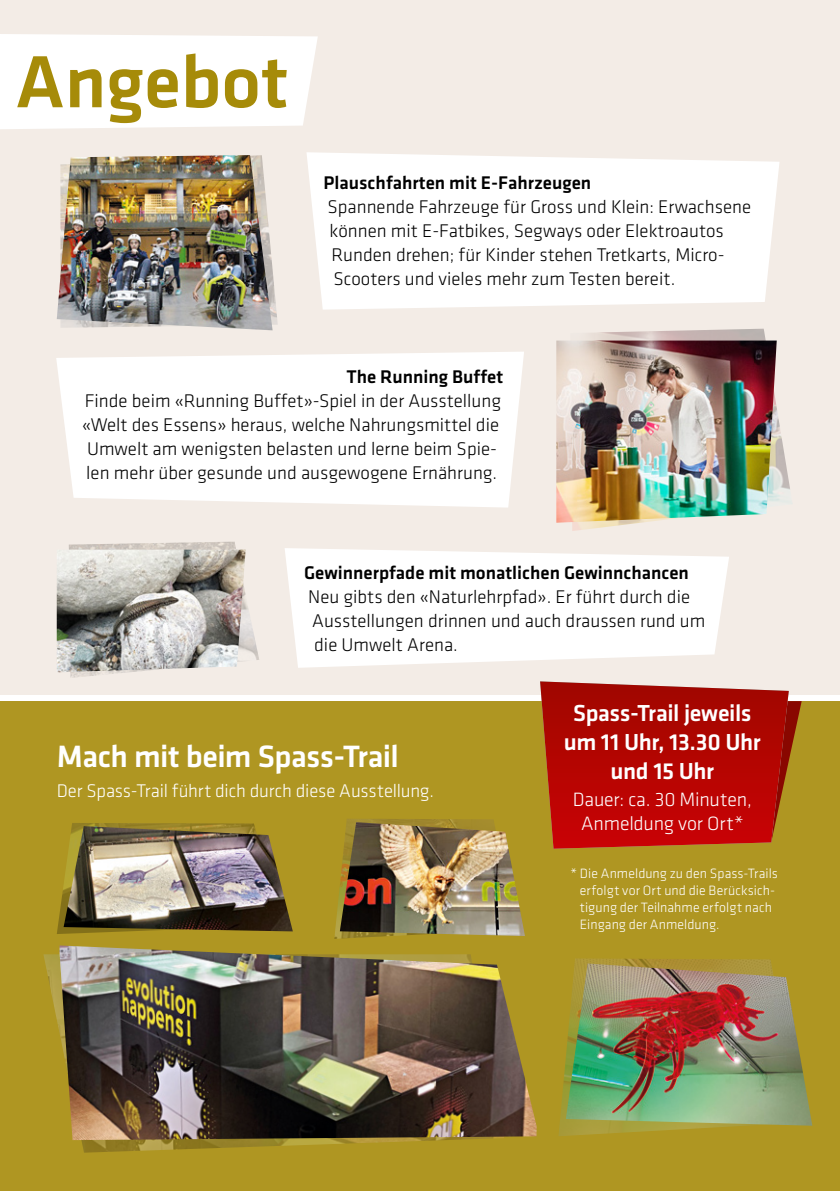
<style>
.page{position:relative;width:840px;height:1191px;background:#fff}
.page>*{position:absolute;margin:0;border:0;box-sizing:border-box;transform-origin:0 0}
.t1{font:500 76.4px "Klavika";color:#a68b09}
.t2{font:500 32px "Klavika";letter-spacing:-.02em;color:#fff}
.t3{font:500 24px/28.8px "Klavika";letter-spacing:-.02em;color:#fff;text-align:center}
.t4{font:300 20px/24px "Klavika";letter-spacing:-.01em;color:#fff;text-align:center}
.t5{font:300 19px/24px "Klavika";color:#000}
.t6{font:500 19px "Klavika";color:#000}
.t7{font:300 19px "Klavika";letter-spacing:-.01em;color:#fff}
.t8{font:300 14px/16.8px "Klavika";letter-spacing:.005em;color:#fff}
</style>
<div class="page">
<div style="left:0;top:701px;width:839px;height:490px;background:#af9622"></div>
<div style="left:0;top:595px;width:28px;height:106px;background:linear-gradient(to right,#fff,#fff)"></div>
<div style="left:0;top:0;width:839px;height:694px;background:#f3ece6"></div>
<img style="left:272px;top:265px;width:5px;height:63px">
<img style="left:57px;top:155px;width:215px;height:175px">
<svg style="left:307px;top:152px;width:472px;height:158px;background:#fdfdfc"></svg>
<img style="left:572px;top:329px;width:220px;height:202px">
<img style="left:556px;top:340px;width:220px;height:183px">
<svg style="left:56px;top:352px;width:468px;height:155px;background:#fefdfc"></svg>
<svg style="left:285px;top:548px;width:443px;height:120px;background:#fdfcfb"></svg>
<div style="left:0;top:34px;width:317px;height:95px;background:#fff"></div>
<svg style="left:788px;top:701px;width:13px;height:63px"></svg>
<svg style="left:539px;top:681px;width:249px;height:167px;background:#b5150b"></svg>
<img style="left:334px;top:819px;width:160px;height:120px">
<img style="left:339px;top:822px;width:185px;height:114px">
<img style="left:57px;top:823px;width:224px;height:111px">
<img style="left:64px;top:826px;width:229px;height:105px">
<img style="left:43px;top:954px;width:395px;height:198px">
<img style="left:59px;top:945px;width:477px;height:195px">
<img style="left:69px;top:541px;width:190px;height:137px">
<img style="left:57px;top:549px;width:188px;height:123px">
<img style="left:559px;top:958px;width:240px;height:178px">
<img style="left:565px;top:963px;width:246px;height:162px">
<h1 class="t1" style="left:15px;top:30px;width:274px">Angebot</h1>
<p class="t6" style="left:323px;top:170px;width:269px">Plauschfahrten mit E-Fahrzeugen</p>
<p class="t5" style="left:327px;top:195px;width:425px">Spannende Fahrzeuge für Gross und Klein: Erwachsene können mit E-Fatbikes, Segways oder Elektroautos Runden drehen; für Kinder stehen Tretkarts, Micro-Scooters und vieles mehr zum Testen bereit.</p>
<p class="t6" style="left:346px;top:364px;width:158px">The Running Buffet</p>
<p class="t5" style="left:82px;top:389px;width:420px">Finde beim «Running Buffet»-Spiel in der Ausstellung «Welt des Essens» heraus, welche Nahrungsmittel die Umwelt am wenigsten belasten und lerne beim Spie&shy;len mehr über gesunde und ausgewogene Ernährung.</p>
<p class="t6" style="left:304px;top:559px;width:386px">Gewinnerpfade mit monatlichen Gewinnchancen</p>
<p class="t5" style="left:308px;top:584px;width:398px">Neu gibts den «Naturlehrpfad». Er führt durch die<br>Ausstellungen drinnen und auch draussen rund um die Umwelt Arena.</p>
<h2 class="t2" style="left:57px;top:734px;width:343px">Mach mit beim Spass-Trail</h2>
<p class="t7" style="left:57px;top:779px;width:378px">Der Spass-Trail führt dich durch diese Ausstellung.</p>
<p class="t3" style="left:563px;top:698px;width:198px">Spass-Trail jeweils um 11 Uhr, 13.30 Uhr und 15 Uhr</p>
<p class="t4" style="left:572px;top:787px;width:180px">Dauer: ca. 30 Minuten,<br>Anmeldung vor Ort*</p>
<p class="t8" style="left:579px;top:865px;width:199px;text-indent:-9px">* Die Anmeldung zu den Spass-Trails erfolgt vor Ort und die Berücksich&shy;tigung der Teilnahme erfolgt nach<br>Eingang der Anmeldung.</p>
</div>
